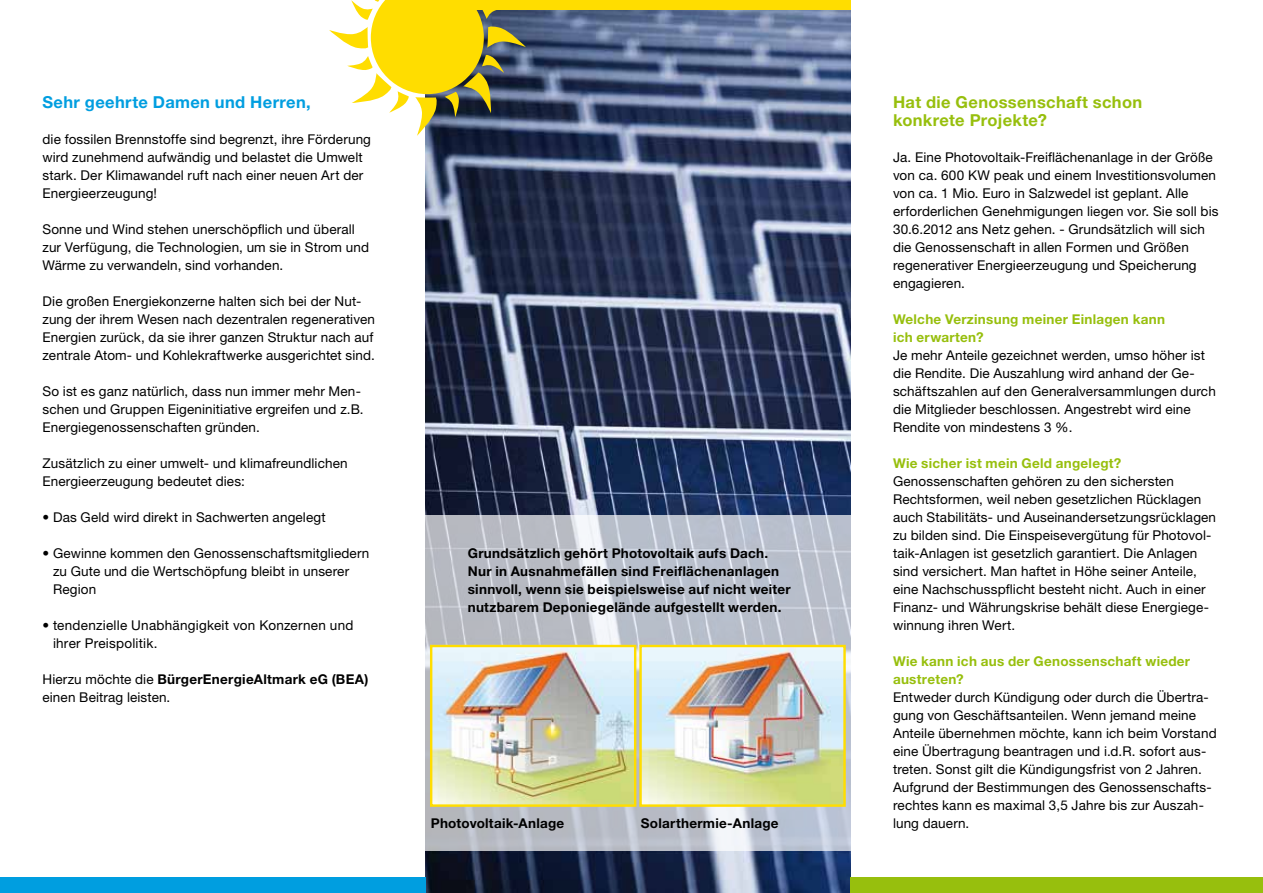
<style>
.page{position:relative;width:1263px;height:893px;background:#fff}
.page>*{position:absolute;margin:0;border:0;box-sizing:border-box;transform-origin:0 0}
.t1{font:700 16.5px/18px "Helvetica Neue";letter-spacing:.02em;color:#97bf0d}
.t2{font:700 16.5px "Helvetica Neue";letter-spacing:.02em;color:#009ee0}
.t3{font:13.5px/18px "Helvetica Neue";letter-spacing:.01em;color:#000}
.t4{font:700 13.5px/18px "Helvetica Neue";letter-spacing:.02em;color:#000}
.t5{font:700 13.5px/18px "Helvetica Neue";letter-spacing:.02em;color:#97bf0d}
.s1{font-weight:700}
</style>
<div class="page">
<img style="left:425px;top:9px;width:425px;height:884px">
<div style="left:0;top:877px;width:425px;height:16px;background:#009ee0"></div>
<div style="left:850px;top:877px;width:413px;height:16px;background:#97bf0d"></div>
<svg style="left:425px;top:515px;width:426px;height:335px;background:#bec3cc"></svg>
<img style="left:433px;top:648px;width:200px;height:156px">
<div style="left:430px;top:645px;width:206px;height:162px;border:2px solid #fd0"></div>
<img style="left:642px;top:648px;width:201px;height:156px">
<div style="left:639px;top:645px;width:207px;height:162px;border:2px solid #fd0"></div>
<div style="left:425px;top:0;width:425px;height:9px;background:#fd0"></div>
<svg style="left:329px;top:0;width:197px;height:136px"></svg>
<p class="t2" style="left:43px;top:92px;width:270px">Sehr geehrte Damen und Herren,</p>
<p class="t3" style="left:43px;top:130px;width:330px">die fossilen Brennstoffe sind begrenzt, ihre Förderung wird zunehmend aufwändig und belastet die Umwelt stark. Der Klimawandel ruft nach einer neuen Art der Energieerzeugung!</p>
<p class="t3" style="left:43px;top:220px;width:328px">Sonne und Wind stehen unerschöpflich und überall zur Verfügung, die Technologien, um sie in Strom und<br>Wärme zu verwandeln, sind vorhanden.</p>
<p class="t3" style="left:43px;top:292px;width:334px">Die großen Energiekonzerne halten sich bei der Nut&shy;zung der ihrem Wesen nach dezentralen regenerativen Energien zurück, da sie ihrer ganzen Struktur nach auf zentrale Atom- und Kohlekraftwerke ausgerichtet sind.</p>
<p class="t3" style="left:43px;top:382px;width:323px">So ist es ganz natürlich, dass nun immer mehr Men&shy;schen und Gruppen Eigeninitiative ergreifen und z.B.<br>Energiegenossenschaften gründen.</p>
<p class="t3" style="left:43px;top:454px;width:307px">Zusätzlich zu einer umwelt- und klimafreundlichen<br>Energieerzeugung bedeutet dies:</p>
<p class="t3" style="left:43px;top:508px;width:285px">• Das Geld wird direkt in Sachwerten angelegt</p>
<p class="t3" style="left:53px;top:544px;width:318px;text-indent:-11px">• Gewinne kommen den Genossenschaftsmitgliedern zu Gute und die Wertschöpfung bleibt in unserer<br>Region</p>
<p class="t3" style="left:53px;top:616px;width:302px;text-indent:-11px">• tendenzielle Unabhängigkeit von Konzernen und ihrer Preispolitik.</p>
<p class="t3" style="left:43px;top:670px;width:327px">Hierzu möchte die <span class="s1">BürgerEnergieAltmark eG (BEA) </span>einen Beitrag leisten.</p>
<p class="t4" style="left:468px;top:544px;width:324px">Grundsätzlich gehört Photovoltaik aufs Dach.<br>Nur in Ausnahmefällen sind Freiflächenanlagen sinnvoll, wenn sie beispielsweise auf nicht weiter nutzbarem Deponiegelände aufgestellt werden.</p>
<p class="t4" style="left:431px;top:814px;width:135px">Photovoltaik-Anlage</p>
<p class="t4" style="left:641px;top:814px;width:139px">Solarthermie-Anlage</p>
<p class="t1" style="left:893px;top:93px;width:251px">Hat die Genossenschaft schon konkrete Projekte?</p>
<p class="t3" style="left:893px;top:148px;width:327px">Ja. Eine Photovoltaik-Freiflächenanlage in der Größe von ca. 600 KW peak und einem Investitionsvolumen von ca. 1 Mio. Euro in Salzwedel ist geplant. Alle erforderlichen Genehmigungen liegen vor. Sie soll bis 30.6.2012 ans Netz gehen. - Grundsätzlich will sich die Genossenschaft in allen Formen und Größen regenerativer Energieerzeugung und Speicherung engagieren.</p>
<p class="t5" style="left:893px;top:310px;width:273px">Welche Verzinsung meiner Einlagen kann ich erwarten?</p>
<p class="t3" style="left:893px;top:346px;width:324px">Je mehr Anteile gezeichnet werden, umso höher ist die Rendite. Die Auszahlung wird anhand der Ge&shy;schäftszahlen auf den Generalversammlungen durch die Mitglieder beschlossen. Angestrebt wird eine Rendite von mindestens 3 %.</p>
<p class="t5" style="left:893px;top:454px;width:230px">Wie sicher ist mein Geld angelegt?</p>
<p class="t3" style="left:893px;top:472px;width:325px">Genossenschaften gehören zu den sichersten Rechtsformen, weil neben gesetzlichen Rücklagen auch Stabilitäts- und Auseinandersetzungsrücklagen zu bilden sind. Die Einspeisevergütung für Photovol&shy;taik-Anlagen ist gesetzlich garantiert. Die Anlagen sind versichert. Man haftet in Höhe seiner Anteile, eine Nachschusspflicht besteht nicht. Auch in einer Finanz- und Währungskrise behält diese Energiege&shy;winnung ihren Wert.</p>
<p class="t5" style="left:893px;top:652px;width:299px">Wie kann ich aus der Genossenschaft wieder austreten?</p>
<p class="t3" style="left:893px;top:688px;width:325px">Entweder durch Kündigung oder durch die Übertra&shy;gung von Geschäftsanteilen. Wenn jemand meine Anteile übernehmen möchte, kann ich beim Vorstand eine Übertragung beantragen und i.d.R. sofort aus&shy;treten. Sonst gilt die Kündigungsfrist von 2 Jahren.<br>Aufgrund der Bestimmungen des Genossenschafts&shy;rechtes kann es maximal 3,5 Jahre bis zur Auszah&shy;lung dauern.</p>
</div>
